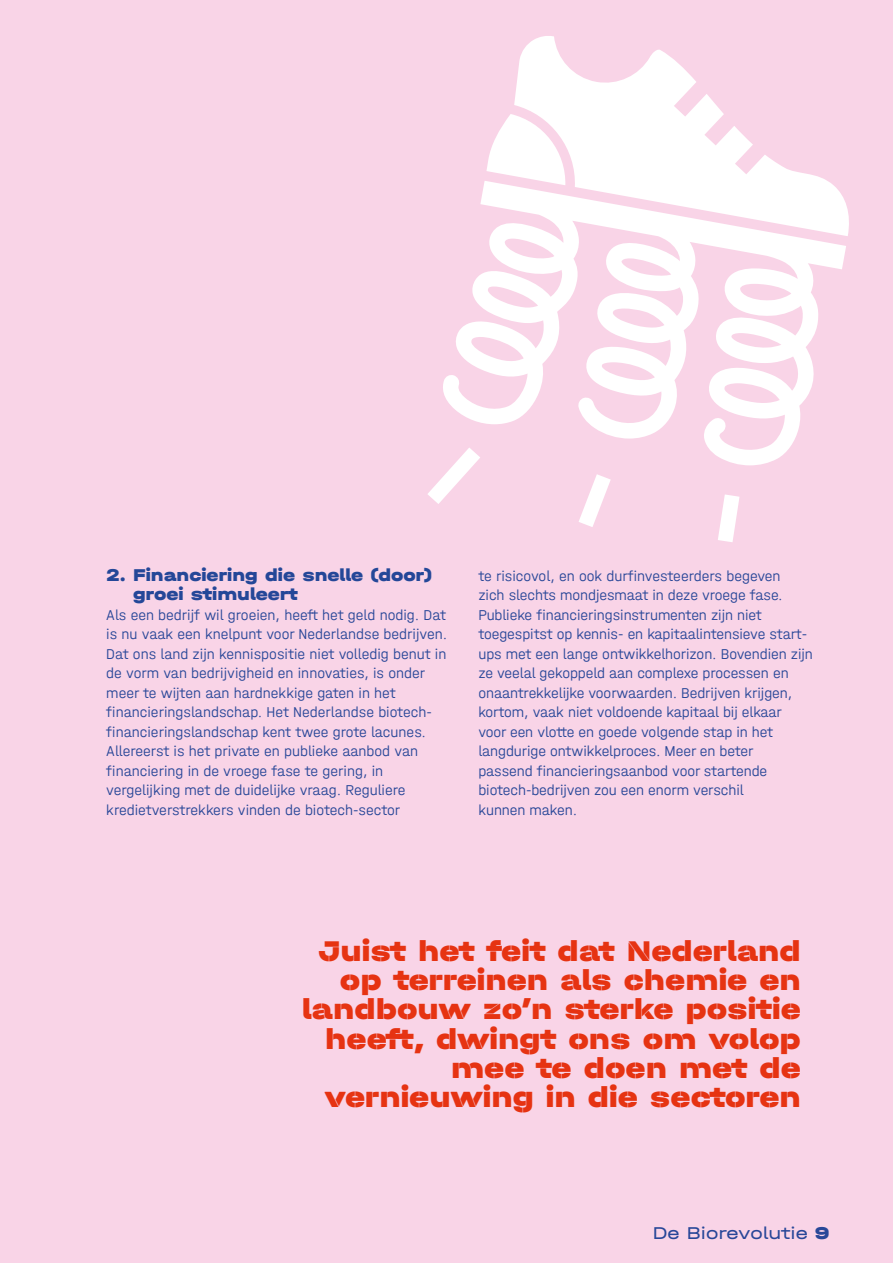
<style>
.page{position:relative;width:893px;height:1263px;background:#f9d4e7}
.page>*{position:absolute;margin:0;border:0;box-sizing:border-box;transform-origin:0 0}
.t1{font:30px/29.2px "Halvar Stncl Breit Blk Min G";color:#e63312;text-align:right}
.t2{font:900 18px/19.5px "Halvar Breit";color:#244798}
.t3{font:18px "Halvar Breit";color:#284798}
.t4{font:300 15px/19.5px "Halvar Mittel";letter-spacing:-.005em;color:#284798}
.s1{font-weight:900}
</style>
<div class="page">
<svg style="left:428px;top:465px;width:45px;height:39px"></svg>
<svg style="left:579px;top:474px;width:32px;height:53px"></svg>
<svg style="left:718px;top:494px;width:21px;height:48px"></svg>
<svg style="left:514px;top:36px;width:335px;height:200px"></svg>
<svg style="left:486px;top:114px;width:80px;height:67px"></svg>
<svg style="left:443px;top:181px;width:403px;height:284px"></svg>
<p class="t2" style="left:133px;top:564px;width:300px;text-indent:-27px">2. Financiering die snelle (door) groei stimuleert</p>
<p class="t4" style="left:106px;top:604px;width:342px">Als een bedrijf wil groeien, heeft het geld nodig. Dat is nu vaak een knelpunt voor Nederlandse bedrijven.<br>Dat ons land zijn kennispositie niet volledig benut in de vorm van bedrijvigheid en innovaties, is onder meer te wijten aan hardnekkige gaten in het financieringslandschap. Het Nederlandse biotech&shy;financieringslandschap kent twee grote lacunes.<br>Allereerst is het private en publieke aanbod van financiering in de vroege fase te gering, in vergelijking met de duidelijke vraag. Reguliere kredietverstrekkers vinden de biotech-sector</p>
<p class="t4" style="left:478px;top:565px;width:336px">te risicovol, en ook durfinvesteerders begeven<br>zich slechts mondjesmaat in deze vroege fase.<br>Publieke financieringsinstrumenten zijn niet toegespitst op kennis- en kapitaalintensieve start&shy;ups met een lange ontwikkelhorizon. Bovendien zijn ze veelal gekoppeld aan complexe processen en onaantrekkelijke voorwaarden. Bedrijven krijgen, kortom, vaak niet voldoende kapitaal bij elkaar voor een vlotte en goede volgende stap in het langdurige ontwikkelproces. Meer en beter<br>passend financieringsaanbod voor startende biotech-bedrijven zou een enorm verschil<br>kunnen maken.</p>
<h1 class="t1" style="left:302px;top:935px;width:500px">Juist het feit dat Nederland op terreinen als chemie en landbouw zo’n sterke positie heeft, dwingt ons om volop mee te doen met de vernieuwing in die sectoren</h1>
<p class="t3" style="left:653px;top:1222px;width:178px">De Biorevolutie <span class="s1">9</span></p>
</div>
